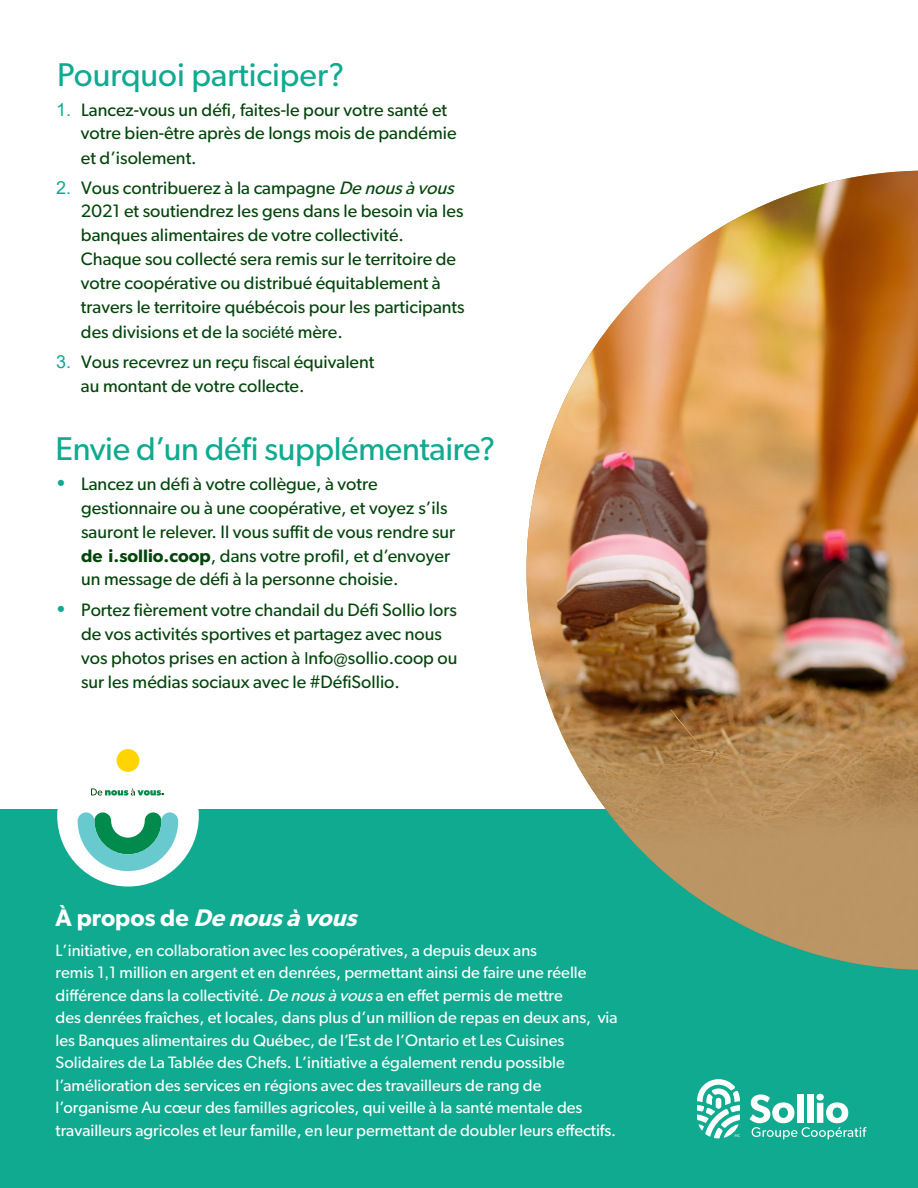
<style>
.page{position:relative;width:918px;height:1188px;background:#fff}
.page>*{position:absolute;margin:0;border:0;box-sizing:border-box;transform-origin:0 0}
.t1{font:33px "Gibson";letter-spacing:-.01em;color:#10aa90}
.t2{font:italic 600 24px "Gibson";color:#fff}
.t3{font:18px/24px "Gibson";color:#04450c}
.t4{font:16.5px/22.5px "Gibson";color:#fff}
.t5{font:700 10.2px "Gibson";color:#05460d}
.s1{font-family:"Arial";color:#10aa90}
.s2{font-style:italic}
.s3{font-family:"Arial";font-size:16.5px}
.s4{font-weight:500;font-size:19.5px;color:#10aa90}
.s5{font-weight:600}
.s6{font-style:normal}
.s7{font-family:"Arial"}
</style>
<div class="page">
<div style="left:0;top:810px;width:918px;height:378px;background:#10aa90"></div>
<svg style="left:697px;top:1079px;width:43px;height:59px"></svg>
<svg style="left:750px;top:1094px;width:117px;height:45px"></svg>
<div style="left:57px;top:745px;width:142px;height:142px;background:#fff;border-radius:50%"></div>
<svg style="left:78px;top:812px;width:100px;height:59px"></svg>
<div style="left:117px;top:749px;width:22px;height:23px;background:#fed503;border-radius:50%"></div>
<svg style="left:91px;top:788px;width:70px;height:8px"></svg>
<img style="left:526px;top:171px;width:392px;height:799px">
<p class="t1" style="left:57px;top:55px;width:289px">Pourquoi participer?</p>
<p class="t3" style="left:81px;top:97px;width:377px;text-indent:-25px"><span class="s1">1.</span> Lancez-vous un défi, faites-le pour votre santé et votre bien-être après de longs mois de pandémie et d’isolement.</p>
<p class="t3" style="left:81px;top:175px;width:385px;text-indent:-25px"><span class="s1">2.</span> Vous contribuerez à la campagne <span class="s2">Denousàvous </span>2021 et soutiendrez les gens dans le besoin via les banques alimentaires de votre collectivité.<br>Chaque sou collecté sera remis sur le territoire de votre coopérative ou distribué équitablement à travers le territoire québécois pour les participants des divisions et de la <span class="s3">société</span> mère.</p>
<p class="t3" style="left:81px;top:350px;width:295px;text-indent:-25px"><span class="s1">3.</span> Vous recevrez un reçu <span class="s3">fiscal</span> équivalent au montant de votre collecte.</p>
<p class="t1" style="left:56px;top:429px;width:441px">Envie d’un défi supplémentaire?</p>
<p class="t3" style="left:81px;top:472px;width:376px;text-indent:-25px"><span class="s4">•</span> Lancez un défi à votre collègue, à votre gestionnaire ou à une coopérative, et voyez s’ils sauront le relever. Il vous suffit de vous rendre sur <span class="s5">def i.sollio.coop</span>, dans votre profil, et d’envoyer un message de défi à la personne choisie.</p>
<p class="t3" style="left:81px;top:598px;width:378px;text-indent:-26px"><span class="s4">•</span> Portez fièrement votre chandail du Défi Sollio lors de vos activités sportives et partagez avec nous vos photos prises en action à <span class="s3">I</span>nfo@sollio.coop ou sur les médias sociaux avec le #DéfiSollio.</p>
<p class="t5" style="left:161px;top:786px;width:5px">.</p>
<p class="t2" style="left:56px;top:904px;width:309px"><span class="s6">À p r o p o s d e</span> Denousàvous</p>
<p class="t4" style="left:56px;top:938px;width:564px">L’initiative, en collaboration avec les coopératives, a depuis deux ans<br>remis 1<span class="s7">,</span>1 million en argent et en denrées, permettant ainsi de faire une réelle différence dans la collectivité. <span class="s2">Denousàvous</span>a en effet permis de mettre<br>des denrées fraîches, et locales, dans plus d’un million de repas en deux ans, via les Banques alimentaires du Québec, de l’<span class="s7">E</span>st de l’Ontario et Les Cuisines Solidaires de La Tablée des <span class="s7">C</span>hefs. L’initiative a également rendu possible l’amélioration des services en régions avec des travailleurs de rang de l’organisme Au cœur des familles agricoles, qui veille à la santé mentale des travailleurs agricoles et leur famille, en leur permettant de doubler leurs effectifs.</p>
</div>
